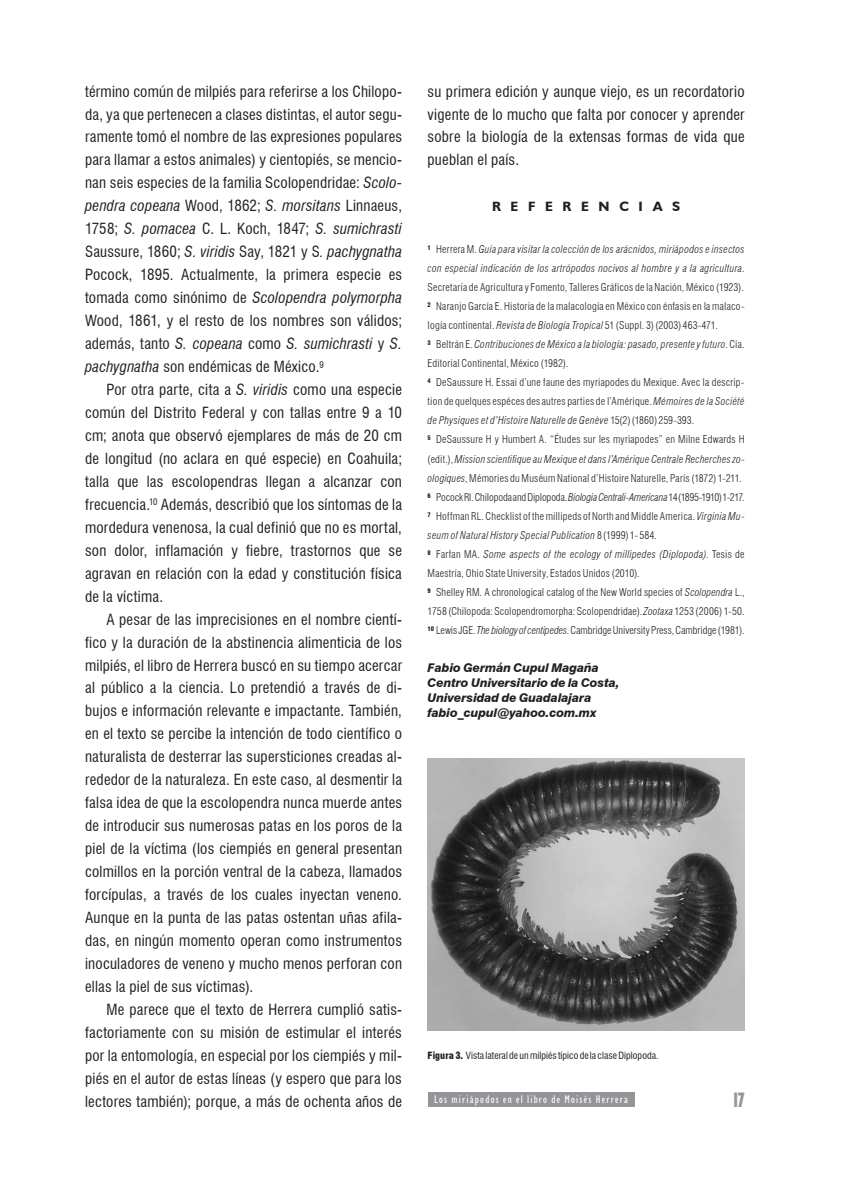
<style>
.page{position:relative;width:851px;height:1191px;background:#fff}
.page>*{position:absolute;margin:0;border:0;box-sizing:border-box;transform-origin:0 0}
.t1{font:700 condensed 21px "Humanist 521 BT Xtra";color:#939598;scale:.75 1}
.t2{font:condensed 15px/23px "Swiss 721 BT";letter-spacing:.015em;color:#231f20;text-align:justify}
.t3{font:700 13.5px "Humanist 521 BT";letter-spacing:.72em;color:#231f20}
.t4{font:italic 800 12px/15px "Swiss 721 BT";letter-spacing:-.005em;color:#231f20}
.t5{font:condensed 11.25px "Humanist 521 BT";letter-spacing:.11em;color:#fff}
.t6{font:300 condensed 10.5px/19px "Swiss 721 BT";letter-spacing:.02em;color:#231f20}
.t7{font:condensed 9.75px "Swiss 721 BT";letter-spacing:.005em;color:#231f20}
.s1{font-style:italic}
.s2{font-weight:900}
</style>
<div class="page">
<div style="left:428px;top:1092px;width:206px;height:14px;background:#939598"></div>
<img style="left:427px;top:758px;width:317px;height:273px">
<p class="t2" style="left:85px;top:80px;width:318px">término común de milpiés para referirse a los Chilopo&shy;da, ya que pertenecen a clases distintas, el autor segu&shy;ramente tomó el nombre de las expresiones populares para llamar a estos animales) y cientopiés, se mencio&shy;nan seis especies de la familia Scolopendridae: <span class="s1">Scolo&shy;pendra copeana</span> Wood, 1862; <span class="s1">S. morsitans</span> Linnaeus, 1758; <span class="s1">S. pomacea</span> C. L. Koch, 1847; <span class="s1">S. sumichrasti </span>Saussure, 1860; <span class="s1">S. viridis</span> Say, 1821 y S<span class="s1">. pachygnatha </span>Pocock, 1895. Actualmente, la primera especie es tomada como sinónimo de <span class="s1">Scolopendra polymorpha </span>Wood, 1861, y el resto de los nombres son válidos; además, tanto <span class="s1">S. copeana</span> como <span class="s1">S. sumichrasti</span> y <span class="s1">S. pachygnatha</span> son endémicas de México.<sup>9</sup></p>
<p class="t2" style="left:85px;top:378px;width:318px;text-indent:21px">Por otra parte, cita a <span class="s1">S. viridis</span> como una especie común del Distrito Federal y con tallas entre 9 a 10 cm; anota que observó ejemplares de más de 20 cm de longitud (no aclara en qué especie) en Coahuila; talla que las escolopendras llegan a alcanzar con frecuencia.<sup>10</sup> Además, describió que los síntomas de la mordedura venenosa, la cual definió que no es mortal, son dolor, inflamación y fiebre, trastornos que se agravan en relación con la edad y constitución física de la víctima.</p>
<p class="t2" style="left:85px;top:607px;width:318px;text-indent:21px">A pesar de las imprecisiones en el nombre cientí&shy;fico y la duración de la abstinencia alimenticia de los milpiés, el libro de Herrera buscó en su tiempo acercar al público a la ciencia. Lo pretendió a través de di&shy;bujos e información relevante e impactante. También, en el texto se percibe la intención de todo científico o naturalista de desterrar las supersticiones creadas al&shy;rededor de la naturaleza. En este caso, al desmentir la falsa idea de que la escolopendra nunca muerde antes de introducir sus numerosas patas en los poros de la piel de la víctima (los ciempiés en general presentan colmillos en la porción ventral de la cabeza, llamados forcípulas, a través de los cuales inyectan veneno.<br>Aunque en la punta de las patas ostentan uñas afila&shy;das, en ningún momento operan como instrumentos inoculadores de veneno y mucho menos perforan con ellas la piel de sus víctimas).</p>
<p class="t2" style="left:85px;top:998px;width:318px;text-indent:21px">Me parece que el texto de Herrera cumplió satis&shy;factoriamente con su misión de estimular el interés por la entomología, en especial por los ciempiés y mil&shy;piés en el autor de estas líneas (y espero que para los lectores también); porque, a más de ochenta años de</p>
<p class="t2" style="left:427px;top:80px;width:318px">su primera edición y aunque viejo, es un recordatorio vigente de lo mucho que falta por conocer y aprender sobre la biología de la extensas formas de vida que pueblan el país.</p>
<p class="t3" style="left:492px;top:198px;width:190px">REFERENCIAS</p>
<p class="t6" style="left:427px;top:239px;width:318px"><sup>1</sup> Herrera M. <span class="s1">Guía para visitar la colección de los arácnidos, miriápodos e insectos con especial indicación de los artrópodos nocivos al hombre y a la agricultura</span>.<br>Secretaría de Agricultura y Fomento, Talleres Gráficos de la Nación, México (1923).<br><sup>2</sup> Naranjo García E. Historia de la malacología en México con énfasis en la malaco&shy;logía continental. <span class="s1">Revista de Biología Tropical</span> 51 (Suppl. 3) (2003) 463-471.<br><sup>3</sup> Beltrán E. <span class="s1">Contribuciones de México a la biología: pasado, presente y futuro</span>. Cía.<br>Editorial Continental, México (1982).<br><sup>4</sup> DeSaussure H. Essai d’une faune des myriapodes du Mexique. Avec la descrip&shy;tion de quelques espéces des autres parties de l’Amérique. <span class="s1">Mémoires de la Société de Physiques et d’Histoire Naturelle de Genève</span> 15(2) (1860) 259-393.<br><sup>5</sup> DeSaussure H y Humbert A. “Études sur les myriapodes” en Milne Edwards H (edit.), <span class="s1">Mission scientifique au Mexique et dans l’Amérique Centrale Recherches zo&shy;ologiques</span>, Mémories du Muséum National d’Histoire Naturelle, París (1872) 1-211.<br><sup>6</sup> Pocock RI. Chilopoda and Diplopoda. <span class="s1">Biologia Centrali-Americana</span> 14 (1895-1910) 1-217.<br><sup>7</sup> Hoffman RL. Checklist of the millipeds of North and Middle America. <span class="s1">Virginia Mu&shy;seum of Natural History Special Publication</span> 8 (1999) 1- 584.<br><sup>8</sup> Farfan MA. <span class="s1">Some aspects of the ecology of millipedes (Diplopoda)</span>. Tesis de Maestría, Ohio State University, Estados Unidos (2010).<br><sup>9</sup> Shelley RM. A chronological catalog of the New World species of <span class="s1">Scolopendra</span> L., 1758 (Chilopoda: Scolopendromorpha: Scolopendridae). <span class="s1">Zootaxa</span> 1253 (2006) 1-50.<br><sup>10</sup> Lewis JGE. <span class="s1">The biology of centipedes</span>. Cambridge University Press, Cambridge (1981).</p>
<p class="t4" style="left:427px;top:660px;width:193px">Fabio Germán Cupul Magaña<br>Centro Universitario de la Costa,<br>Universidad de Guadalajara fabio_cupul@yahoo.com.mx</p>
<p class="t7" style="left:427px;top:1049px;width:232px"><span class="s2">Figura 3.</span> Vista lateral de un milpiés típico de la clase Diplopoda.</p>
<p class="t5" style="left:434px;top:1092px;width:195px">Los miriápodos en el libro de Moisés Herrera</p>
<h1 class="t1" style="left:733px;top:1086px;width:17px">17</h1>
</div>
